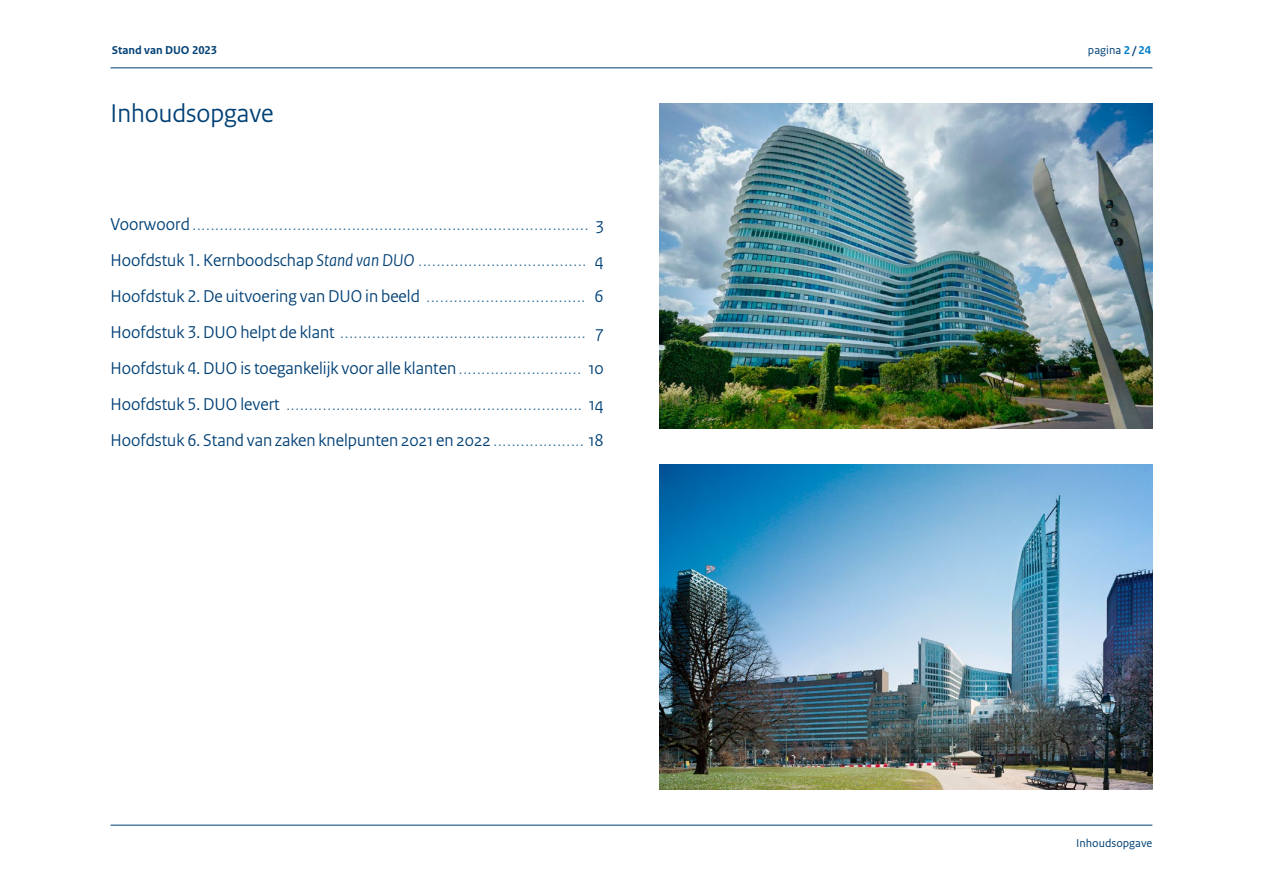
<style>
.page{position:relative;width:1263px;height:893px;background:#fff}
.page>*{position:absolute;margin:0;border:0;box-sizing:border-box;transform-origin:0 0}
.t1{font:27px "Rijksoverheid Sans Heading";color:#004075}
.t2{font:18px "Rijksoverheid Sans Heading";color:#004075}
.t3{font:15px "Rijksoverheid Sans Heading";color:#387199}
.t4{font:12px "Rijksoverheid Sans Text";color:#004075}
.t5{font:700 12px "Rijksoverheid Sans Text";color:#004075}
.s1{font-weight:700;color:#007ccb}
.s2{font-weight:700}
.s3{font-size:18px;color:#004075}
.s4{font-style:italic;font-size:18px;color:#004075}
.s5{font-size:15px;color:#387199}
</style>
<div class="page">
<hr style="left:111px;top:68px;width:1041px;height:1px;background:#004075">
<hr style="left:111px;top:825px;width:1041px;height:1px;background:#004075">
<img style="left:659px;top:103px;width:493px;height:325px">
<img style="left:659px;top:464px;width:493px;height:325px">
<p class="t5" style="left:112px;top:43px;width:107px">Stand van DUO 2023</p>
<p class="t4" style="left:1088px;top:43px;width:65px">pagina <span class="s1">2</span> <span class="s2">/</span> <span class="s1">24</span></p>
<h1 class="t1" style="left:111px;top:98px;width:165px">Inhoudsopgave</h1>
<p class="t3" style="left:111px;top:216px;width:495px"><span class="s3">Voorwoord</span> ....................................................................................... <span class="s3">3</span></p>
<p class="t3" style="left:111px;top:252px;width:495px"><span class="s3">Hoofdstuk 1. Kernboodschap</span> <span class="s4">Stand van DUO</span> ..................................... <span class="s3">4</span></p>
<p class="t2" style="left:111px;top:286px;width:495px">Hoofdstuk 2. De uitvoering van DUO in beeld <span class="s5">...................................</span> 6</p>
<p class="t3" style="left:111px;top:324px;width:495px"><span class="s3">Hoofdstuk 3. DUO helpt de klant</span> ...................................................... <span class="s3">7</span></p>
<p class="t2" style="left:111px;top:358px;width:495px">Hoofdstuk 4. DUO is toegankelijk voor alle klanten <span class="s5">...........................</span> 10</p>
<p class="t3" style="left:111px;top:396px;width:495px"><span class="s3">Hoofdstuk 5. DUO levert</span> ................................................................. <span class="s3">14</span></p>
<p class="t2" style="left:111px;top:430px;width:495px">Hoofdstuk 6. Stand van zaken knelpunten 2021 en 2022 <span class="s5">....................</span> 18</p>
<p class="t4" style="left:1076px;top:837px;width:78px">Inhoudsopgave</p>
</div>
